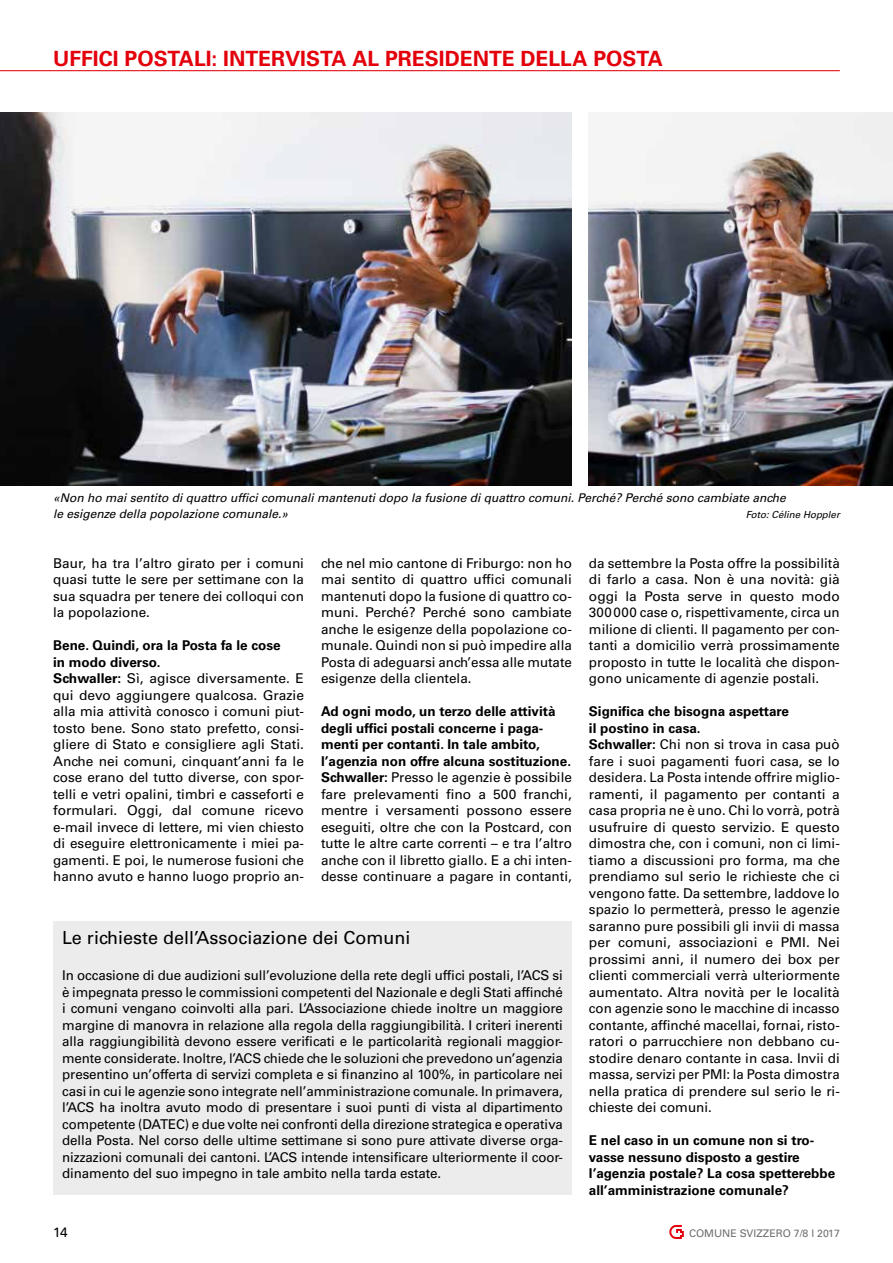
<style>
.page{position:relative;width:893px;height:1263px;background:#fff}
.page>*{position:absolute;margin:0;border:0;box-sizing:border-box;transform-origin:0 0}
.t1{font:700 21px "Univers LT Std";color:#e3000b}
.t2{font:18px "Univers LT Std";color:#000}
.t3{font:13.5px/16.5px "Univers LT Std";color:#000;text-align:justify}
.t4{font:700 13.5px/16.5px "Univers LT Std";color:#000}
.t5{font:italic 12px/16.5px "Univers LT Std";color:#000}
.t6{font:10.5px "Univers LT Std";color:#6e6e6e}
.t7{font:italic 9.75px "Univers LT Std";color:#000}
.s1{font-weight:700}
</style>
<div class="page">
<hr style="left:0;top:70px;width:840px;height:1px;background:#e3000b">
<svg style="left:669px;top:1225px;width:15px;height:14px"></svg>
<img style="left:0;top:112px;width:572px;height:373px">
<img style="left:589px;top:112px;width:304px;height:373px">
<div style="left:53px;top:921px;width:519px;height:274px;background:#ececec"></div>
<h1 class="t1" style="left:53px;top:46px;width:611px">UFFICI POSTALI: INTERVISTA AL PRESIDENTE DELLA POSTA</h1>
<p class="t5" style="left:53px;top:489px;width:734px">«Non ho mai sentito di quattro uffici comunali mantenuti dopo la fusione di quattro comuni. Perché? Perché sono cambiate anche le esigenze della popolazione comunale.»</p>
<p class="t7" style="left:746px;top:509px;width:96px">Foto: Céline Hoppler</p>
<p class="t3" style="left:53px;top:555px;width:252px">Baur, ha tra l’altro girato per i comuni quasi tutte le sere per settimane con la sua squadra per tenere dei colloqui con la popolazione.</p>
<p class="t3" style="left:53px;top:637px;width:252px;text-align:left"><span class="s1">Bene. Quindi, ora la Posta fa le cose<br>in modo diverso.<br>Schwaller:</span> Sì, agisce diversamente. E qui devo aggiungere qualcosa. Grazie alla mia attività conosco i comuni piut&shy;tosto bene. Sono stato prefetto, consi&shy;gliere di Stato e consigliere agli Stati.<br>Anche nei comuni, cinquant’anni fa le cose erano del tutto diverse, con spor&shy;telli e vetri opalini, timbri e casseforti e formulari. Oggi, dal comune ricevo e-mail invece di lettere, mi vien chiesto di eseguire elettronicamente i miei pa&shy;gamenti. E poi, le numerose fusioni che hanno avuto e hanno luogo proprio an-</p>
<p class="t3" style="left:321px;top:555px;width:252px">che nel mio cantone di Friburgo: non ho mai sentito di quattro uffici comunali mantenuti dopo la fusione di quattro co&shy;muni. Perché? Perché sono cambiate anche le esigenze della popolazione co&shy;munale. Quindi non si può impedire alla Posta di adeguarsi anch’essa alle mutate esigenze della clientela.</p>
<p class="t3" style="left:321px;top:703px;width:252px;text-align:left"><span class="s1">Ad ogni modo, un terzo delle attività degli uffici postali concerne i paga&shy;menti per contanti. In tale ambito, l’agenzia non offre alcuna sostituzione.<br>Schwaller:</span> Presso le agenzie è possibile fare prelevamenti fino a 500 franchi, mentre i versamenti possono essere eseguiti, oltre che con la Postcard, con tutte le altre carte correnti – e tra l’altro anche con il libretto giallo. E a chi inten&shy;desse continuare a pagare in contanti,</p>
<h2 class="t2" style="left:62px;top:927px;width:350px">Le richieste dell’Associazione dei Comuni</h2>
<p class="t3" style="left:62px;top:967px;width:502px">In occasione di due audizioni sull’evoluzione della rete degli uffici postali, l’ACS si è impegnata presso le commissioni competenti del Nazionale e degli Stati affinché i comuni vengano coinvolti alla pari. L’Associazione chiede inoltre un maggiore margine di manovra in relazione alla regola della raggiungibilità. I criteri inerenti alla raggiungibilità devono essere verificati e le particolarità regionali maggior&shy;mente considerate. Inoltre, l’ACS chiede che le soluzioni che prevedono un’agenzia presentino un’offerta di servizi completa e si finanzino al 100%, in particolare nei casi in cui le agenzie sono integrate nell’amministrazione comunale. In primavera, l’ACS ha inoltra avuto modo di presentare i suoi punti di vista al dipartimento competente (DATEC) e due volte nei confronti della direzione strategica e operativa della Posta. Nel corso delle ultime settimane si sono pure attivate diverse orga&shy;nizzazioni comunali dei cantoni. L’ACS intende intensificare ulteriormente il coor&shy;dinamento del suo impegno in tale ambito nella tarda estate.</p>
<p class="t3" style="left:589px;top:555px;width:252px">da settembre la Posta offre la possibilità di farlo a casa. Non è una novità: già oggi la Posta serve in questo modo 300000 case o, rispettivamente, circa un milione di clienti. Il pagamento per con&shy;tanti a domicilio verrà prossimamente proposto in tutte le località che dispon&shy;gono unicamente di agenzie postali.</p>
<p class="t3" style="left:589px;top:703px;width:252px;text-align:left"><span class="s1">Significa che bisogna aspettare<br>il postino in casa.<br>Schwaller:</span> Chi non si trova in casa può fare i suoi pagamenti fuori casa, se lo desidera. La Posta intende offrire miglio&shy;ramenti, il pagamento per contanti a casa propria ne è uno. Chi lo vorrà, potrà usufruire di questo servizio. E questo dimostra che, con i comuni, non ci limi&shy;tiamo a discussioni pro forma, ma che prendiamo sul serio le richieste che ci vengono fatte. Da settembre, laddove lo spazio lo permetterà, presso le agenzie saranno pure possibili gli invii di massa per comuni, associazioni e PMI. Nei prossimi anni, il numero dei box per clienti commerciali verrà ulteriormente aumentato. Altra novità per le località con agenzie sono le macchine di incasso contante, affinché macellai, fornai, risto&shy;ratori o parrucchiere non debbano cu&shy;stodire denaro contante in casa. Invii di massa, servizi per PMI: la Posta dimostra nella pratica di prendere sul serio le ri&shy;chieste dei comuni.</p>
<p class="t4" style="left:589px;top:1132px;width:248px">E nel caso in un comune non si tro&shy;vasse nessuno disposto a gestire l’agenzia postale? La cosa spetterebbe all’amministrazione comunale?</p>
<p class="t3" style="left:53px;top:1224px;width:16px">14</p>
<p class="t6" style="left:689px;top:1227px;width:152px">COMUNE SVIZZERO 7/8 l 2017</p>
</div>
